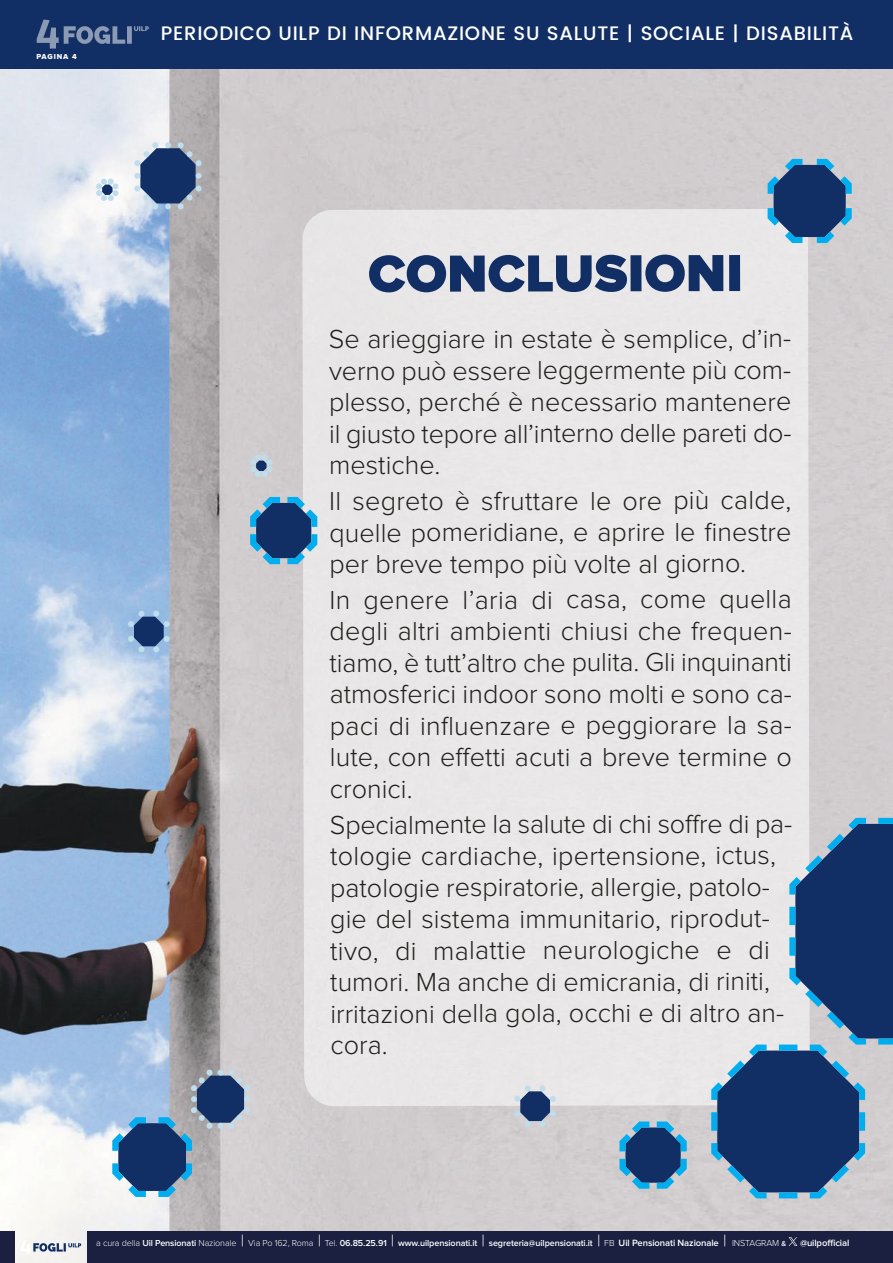
<style>
.page{position:relative;width:893px;height:1263px;background:#fff}
.page>*{position:absolute;margin:0;border:0;box-sizing:border-box;transform-origin:0 0}
.t1{font:900 54px "Proxima Nova";color:#112f65}
.t2{font:300 27px/31.5px "Proxima Nova";color:#241f1f;text-align:justify}
.t3{font:500 19.5px "Poppins";letter-spacing:.04em;color:#fff}
.t4{font:600 9.45px "Proxima Nova";letter-spacing:-.01em;color:#fff}
.t5{font:600 9px "Proxima Nova";letter-spacing:-.01em;color:#fff}
.t6{font:7.5px "Proxima Nova Extrabld";letter-spacing:.115em;color:#fff}
.s1{font-weight:300}
.s2{font-weight:300;font-size:16.5px}
.s3{font-size:9.45px}
.s4{font-size:7.5px}
</style>
<div class="page">
<img style="left:0;top:68px;width:893px;height:1195px">
<div style="left:302px;top:209px;width:508px;height:897px;background:#e9e7e7"></div>
<div style="left:0;top:1232px;width:14px;height:31px;background:#1b1f40"></div>
<svg style="left:20px;top:1240px;width:61px;height:14px"></svg>
<div style="left:87px;top:1232px;width:806px;height:31px;background:#1b1f40"></div>
<svg style="left:789px;top:1237px;width:8px;height:9px"></svg>
<div style="left:0;top:0;width:893px;height:68px;background:#112f65"></div>
<svg style="left:37px;top:19px;width:112px;height:30px"></svg>
<svg style="left:765px;top:156px;width:90px;height:90px;background:#56789c"></svg>
<svg style="left:91px;top:137px;width:116px;height:78px"></svg>
<svg style="left:616px;top:1118px;width:74px;height:74px;background:#587fa3"></svg>
<svg style="left:509px;top:1084px;width:47px;height:48px;background:#96a2b5"></svg>
<svg style="left:109px;top:1064px;width:147px;height:136px;background:#8397b0"></svg>
<svg style="left:708px;top:815px;width:185px;height:386px;background:#7589a6"></svg>
<svg style="left:247px;top:494px;width:73px;height:73px;background:#5780a5"></svg>
<svg style="left:245px;top:452px;width:33px;height:30px"></svg>
<svg style="left:127px;top:611px;width:48px;height:47px;background:#7490b5"></svg>
<p class="t6" style="left:37px;top:54px;width:42px">PAGINA 4</p>
<p class="t3" style="left:161px;top:22px;width:694px">PERIODICO UILP DI INFORMAZIONE SU SALUTE | SOCIALE | DISABILITÀ</p>
<h1 class="t1" style="left:368px;top:251px;width:376px">CONCLUSIONI</h1>
<p class="t2" style="left:329px;top:326px;width:464px">Se arieggiare in estate è semplice, d’in&shy;verno può essere leggermente più com&shy;plesso, perché è necessario mantenere il giusto tepore all’interno delle pareti do&shy;mestiche.</p>
<p class="t2" style="left:329px;top:488px;width:464px">Il segreto è sfruttare le ore più calde, quelle pomeridiane, e aprire le finestre per breve tempo più volte al giorno.</p>
<p class="t2" style="left:329px;top:586px;width:464px">In genere l’aria di casa, come quella degli altri ambienti chiusi che frequen&shy;tiamo, è tutt’altro che pulita. Gli inquinanti atmosferici indoor sono molti e sono ca&shy;paci di influenzare e peggiorare la sa&shy;lute, con effetti acuti a breve termine o cronici.</p>
<p class="t2" style="left:330px;top:811px;width:464px;text-align:left">Specialmente la salute di chi soffre di pa&shy;tologie cardiache, ipertensione, ictus, patologie respiratorie, allergie, patolo&shy;gie del sistema immunitario, riprodut&shy;tivo, di malattie neurologiche e di tumori. Ma anche di emicrania, di riniti, irritazioni della gola, occhi e di altro an&shy;cora.</p>
<p class="t5" style="left:96px;top:1238px;width:692px"><span class="s1">a cura della</span> Uil Pensionati <span class="s1">Nazionale</span> <span class="s2">|</span> <span class="s1">Via Po 162, Roma</span> <span class="s2">|</span> <span class="s1">Tel.</span> 06.85.25.91 <span class="s2">|</span> www.uilpensionati.it <span class="s2">|</span> segreteria@uilpensionati.it <span class="s2">|</span> <span class="s1">FB</span> <span class="s3">Uil Pensionati Nazionale</span> <span class="s2">|</span> <span class="s1">INSTAGRAM</span> <span class="s4">&amp;</span></p>
<p class="t4" style="left:800px;top:1237px;width:51px">@uilpofficial</p>
</div>
